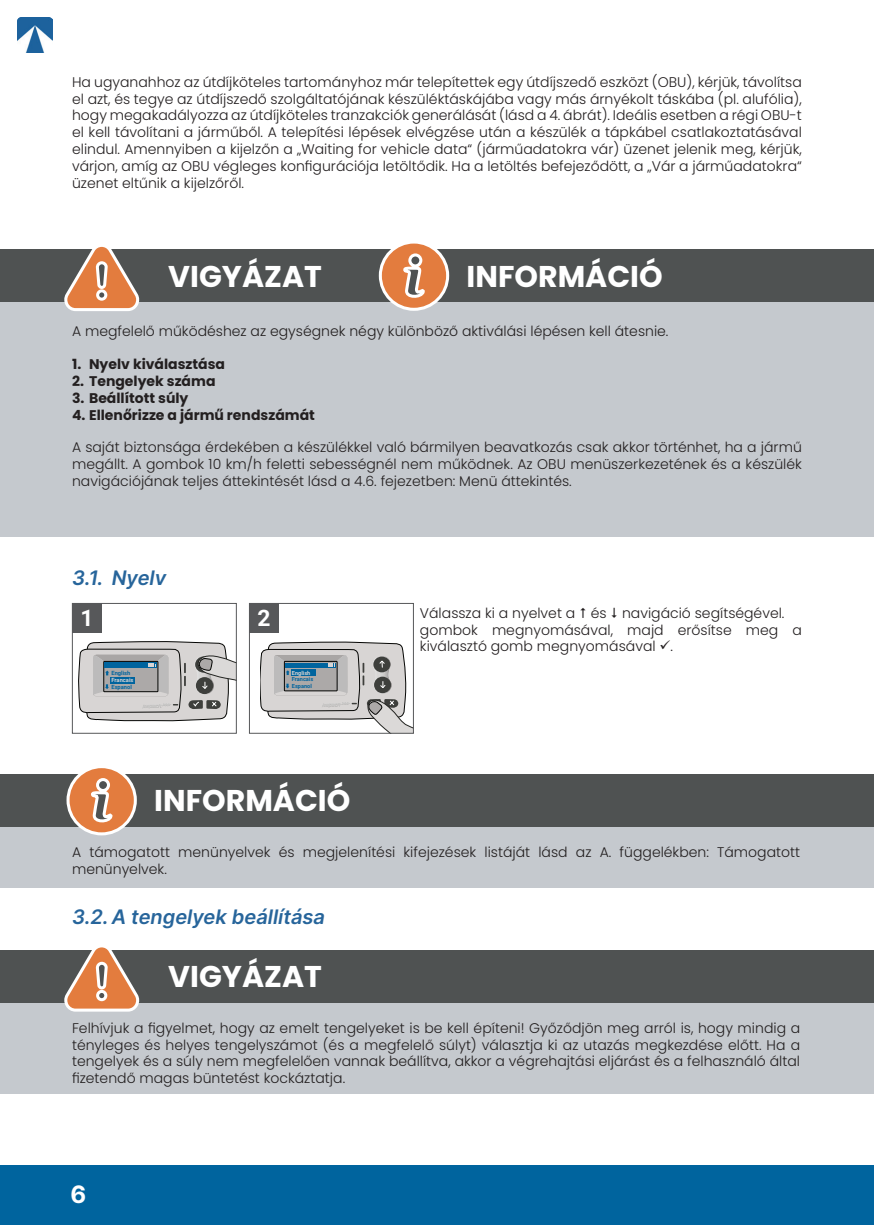
<style>
.page{position:relative;width:874px;height:1225px;background:#fff}
.page>*{position:absolute;margin:0;border:0;box-sizing:border-box;transform-origin:0 0}
.t1{font:700 30px "Poppins";color:#fff}
.t2{font:24px "Inter";color:#fff}
.t3{font:700 22.8px "Roboto";color:#fff}
.t4{font:20px "Inter";color:#27659b}
.t5{font:300 14px/16.8px "Poppins";color:#231f20;text-align:justify}
.t6{font:700 14px "Poppins";color:#231f20}
.t7{font:700 5.8px "Roboto";color:#00649e}
.t8{font:700 5.8px "Roboto";color:#d8d5d4}
.t9{font:700 5.6px/6.6px "Roboto";color:#00649e}
.t10{font:700 5.6px "Roboto";color:#d8d5d4}
</style>
<div class="page">
<div style="left:0;top:1165px;width:873px;height:60px;background:#00649e"></div>
<hr style="left:873px;top:1165px;width:1px;height:60px;background:#00649e">
<img style="left:17px;top:17px;width:35px;height:35px">
<div style="left:0;top:249px;width:873px;height:287px;background:#c5c9ce"></div>
<div style="left:0;top:249px;width:873px;height:53px;background:#4f5252"></div>
<svg style="left:64px;top:246px;width:76px;height:65px"></svg>
<svg style="left:378px;top:243px;width:72px;height:68px"></svg>
<svg style="left:260px;top:641px;width:151px;height:90px"></svg>
<div style="left:249px;top:603px;width:164px;height:130px;border:1px solid #57585a"></div>
<div style="left:249px;top:603px;width:30px;height:30px;background:#57585a"></div>
<div style="left:72px;top:603px;width:30px;height:30px;background:#57585a"></div>
<svg style="left:79px;top:641px;width:155px;height:80px;background:#b7b7b8"></svg>
<div style="left:110px;top:676px;width:25px;height:7px;background:#00649e"></div>
<div style="left:72px;top:603px;width:164px;height:130px;border:1px solid #57585a"></div>
<div style="left:0;top:774px;width:873px;height:114px;background:#c5c9ce"></div>
<div style="left:0;top:774px;width:873px;height:52px;background:#4f5252"></div>
<svg style="left:65px;top:768px;width:73px;height:68px"></svg>
<div style="left:0;top:950px;width:873px;height:143px;background:#c5c9ce"></div>
<hr style="left:873px;top:444px;width:1px;height:131px;background:#8b939d">
<div style="left:0;top:950px;width:873px;height:52px;background:#4f5252"></div>
<hr style="left:873px;top:444px;width:1px;height:53px;background:#4f5252">
<svg style="left:61px;top:947px;width:81px;height:65px"></svg>
<p class="t5" style="left:72px;top:73px;width:731px">Ha ugyanahhoz az útdíjköteles tartományhoz már telepítettek egy útdíjszedő eszközt (OBU), kérjük, távolítsa el azt, és tegye az útdíjszedő szolgáltatójának készüléktáskájába vagy más árnyékolt táskába (pl. alufólia), hogy megakadályozza az útdíjköteles tranzakciók generálását (lásd a 4. ábrát). Ideális esetben a régi OBU-t el kell távolítani a járműből. A telepítési lépések elvégzése után a készülék a tápkábel csatlakoztatásával elindul. Amennyiben a kijelzőn a „Waiting for vehicle data“ (járműadatokra vár) üzenet jelenik meg, kérjük, várjon, amíg az OBU végleges konfigurációja letöltődik. Ha a letöltés befejeződött, a „Vár a járműadatokra“ üzenet eltűnik a kijelzőről.</p>
<h1 class="t1" style="left:168px;top:259px;width:155px">VIGYÁZAT</h1>
<p class="t5" style="left:72px;top:323px;width:597px">A megfelelő működéshez az egységnek négy különböző aktiválási lépésen kell átesnie.</p>
<h1 class="t1" style="left:466px;top:259px;width:197px">INFORMÁCIÓ</h1>
<p class="t6" style="left:72px;top:356px;width:154px">1. Nyelv kiválasztása</p>
<p class="t6" style="left:72px;top:373px;width:145px">2. Tengelyek száma</p>
<p class="t6" style="left:72px;top:390px;width:118px">3. Beállított súly</p>
<p class="t6" style="left:72px;top:407px;width:244px">4. Ellenőrizze a jármű rendszámát</p>
<p class="t5" style="left:72px;top:439px;width:731px">A saját biztonsága érdekében a készülékkel való bármilyen beavatkozás csak akkor történhet, ha a jármű megállt. A gombok 10 km/h feletti sebességnél nem működnek. Az OBU menüszerkezetének és a készülék navigációjának teljes áttekintését lásd a 4.6. fejezetben: Menü áttekintés.</p>
<h3 class="t4" style="left:72px;top:563px;width:96px">3.1. Nyelv</h3>
<h3 class="t3" style="left:80px;top:602px;width:15px">1</h3>
<h3 class="t3" style="left:257px;top:602px;width:15px">2</h3>
<p class="t7" style="left:111px;top:669px;width:20px">English</p>
<p class="t8" style="left:111px;top:676px;width:23px">Francais</p>
<p class="t7" style="left:111px;top:683px;width:22px">Espanol</p>
<p class="t10" style="left:292px;top:669px;width:20px">English</p>
<p class="t9" style="left:292px;top:676px;width:23px">Francais<br>Espanol</p>
<p class="t5" style="left:420px;top:604px;width:383px;text-align:left">Válassza ki a nyelvet a és navigáció segítségével. gombok megnyomásával, majd erősítse meg a kiválasztó gomb megnyomásával ✓.</p>
<h1 class="t1" style="left:154px;top:783px;width:197px">INFORMÁCIÓ</h1>
<p class="t5" style="left:72px;top:843px;width:729px">A támogatott menünyelvek és megjelenítési kifejezések listáját lásd az A. függelékben: Támogatott menünyelvek.</p>
<h3 class="t4" style="left:72px;top:901px;width:254px">3.2. A tengelyek beállítása</h3>
<h1 class="t1" style="left:168px;top:959px;width:155px">VIGYÁZAT</h1>
<p class="t5" style="left:72px;top:1019px;width:729px">Felhívjuk a figyelmet, hogy az emelt tengelyeket is be kell építeni! Győződjön meg arról is, hogy mindig a tényleges és helyes tengelyszámot (és a megfelelő súlyt) választja ki az utazás megkezdése előtt. Ha a tengelyek és a súly nem megfelelően vannak beállítva, akkor a végrehajtási eljárást és a felhasználó által fizetendő magas büntetést kockáztatja.</p>
<h2 class="t2" style="left:70px;top:1176px;width:17px">6</h2>
</div>
